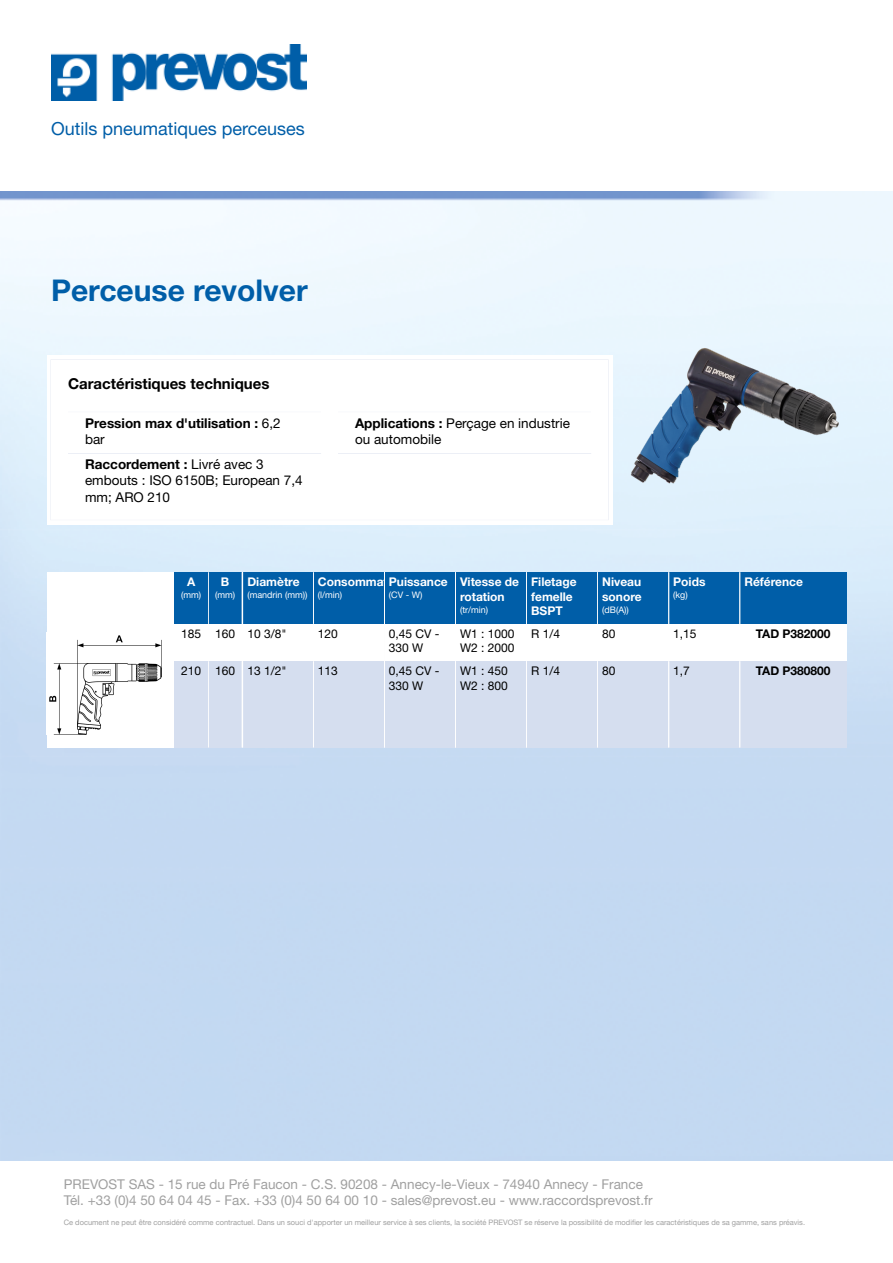
<style>
.page{position:relative;width:893px;height:1263px;background:#fff}
.page>*{position:absolute;margin:0;border:0;box-sizing:border-box;transform-origin:0 0}
.t1{font:700 30px "Helvetica Neue LT Std";color:#005ea8}
.t2{font:18px "Helvetica Neue LT Std";color:#005ea8}
.t3{font:700 15px "Helvetica Neue LT Std";color:#000}
.t4{font:13.5px/16.2px "Helvetica Neue LT Std";color:#a0a0a0}
.t5{font:13.5px/16.2px "Helvetica Neue LT Std";color:#000}
.t6{font:700 13.5px/16.2px "Helvetica Neue LT Std";color:#000}
.t7{font:12px/14.4px "Helvetica Neue LT Std";color:#000}
.t8{font:700 12px/14.4px "Helvetica Neue LT Std";color:#fff}
.t9{font:700 12px "Helvetica Neue LT Std";color:#000}
.t10{font:9px "Helvetica Neue LT Std";color:#fff}
.t11{font:7.5px "Helvetica Neue LT Std";color:#a0a0a0}
.s1{font-weight:400}
.s2{font-weight:700}
</style>
<div class="page">
<img style="left:51px;top:44px;width:255px;height:57px">
<img style="left:0;top:191px;width:892px;height:970px">
<div style="left:47px;top:355px;width:565px;height:170px;background:#fff"></div>
<svg style="left:50px;top:359px;width:559px;height:161px"></svg>
<hr style="left:338px;top:453px;width:253px;height:1px;background:#eceff6">
<hr style="left:68px;top:454px;width:253px;height:1px;background:#eceff6">
<hr style="left:338px;top:454px;width:253px;height:1px;background:#eceff6">
<img style="left:629px;top:310px;width:213px;height:213px">
<div style="left:47px;top:572px;width:127px;height:52px;background:#fff"></div>
<div style="left:174px;top:572px;width:34px;height:52px;background:#005ea8"></div>
<div style="left:209px;top:572px;width:33px;height:52px;background:#005ea8"></div>
<hr style="left:208px;top:572px;width:1px;height:52px;background:#fff">
<div style="left:243px;top:572px;width:70px;height:52px;background:#005ea8"></div>
<hr style="left:242px;top:572px;width:1px;height:52px;background:#fff">
<div style="left:314px;top:572px;width:70px;height:52px;background:#005ea8"></div>
<hr style="left:313px;top:572px;width:1px;height:52px;background:#fff">
<div style="left:385px;top:572px;width:70px;height:52px;background:#005ea8"></div>
<hr style="left:455px;top:572px;width:1px;height:52px;background:#fff">
<hr style="left:384px;top:572px;width:1px;height:52px;background:#fff">
<div style="left:456px;top:572px;width:70px;height:52px;background:#005ea8"></div>
<hr style="left:526px;top:572px;width:1px;height:52px;background:#fff">
<hr style="left:456px;top:572px;width:1px;height:52px;background:#fff">
<div style="left:527px;top:572px;width:71px;height:52px;background:#005ea8"></div>
<hr style="left:527px;top:572px;width:1px;height:52px;background:#fff">
<div style="left:598px;top:572px;width:71px;height:52px;background:#005ea8"></div>
<hr style="left:598px;top:572px;width:1px;height:52px;background:#fff">
<div style="left:669px;top:572px;width:71px;height:52px;background:#005ea8"></div>
<hr style="left:669px;top:572px;width:1px;height:52px;background:#fff">
<div style="left:740px;top:572px;width:106px;height:52px;background:#005ea8"></div>
<hr style="left:740px;top:572px;width:1px;height:52px;background:#fff">
<div style="left:174px;top:624px;width:34px;height:37px;background:#fff"></div>
<div style="left:209px;top:624px;width:33px;height:37px;background:#fff"></div>
<hr style="left:208px;top:624px;width:1px;height:37px;background:#fff">
<div style="left:243px;top:624px;width:70px;height:37px;background:#fff"></div>
<hr style="left:242px;top:624px;width:1px;height:37px;background:#fff">
<div style="left:314px;top:624px;width:70px;height:37px;background:#fff"></div>
<hr style="left:313px;top:624px;width:1px;height:37px;background:#fff">
<div style="left:385px;top:624px;width:70px;height:37px;background:#fff"></div>
<hr style="left:455px;top:624px;width:1px;height:37px;background:#fff">
<hr style="left:384px;top:624px;width:1px;height:37px;background:#fff">
<div style="left:456px;top:624px;width:70px;height:37px;background:#fff"></div>
<hr style="left:526px;top:624px;width:1px;height:37px;background:#fff">
<div style="left:527px;top:624px;width:71px;height:37px;background:#fff"></div>
<div style="left:598px;top:624px;width:71px;height:37px;background:#fff"></div>
<div style="left:669px;top:624px;width:71px;height:37px;background:#fff"></div>
<div style="left:740px;top:624px;width:106px;height:37px;background:#fff"></div>
<div style="left:47px;top:624px;width:127px;height:123px;background:#fff"></div>
<img style="left:49px;top:635px;width:113px;height:99px">
<div style="left:174px;top:661px;width:34px;height:86px;background:#d5deef"></div>
<div style="left:209px;top:661px;width:33px;height:86px;background:#d5deef"></div>
<hr style="left:208px;top:661px;width:1px;height:86px;background:#fff">
<div style="left:243px;top:661px;width:70px;height:86px;background:#d5deef"></div>
<hr style="left:242px;top:661px;width:1px;height:86px;background:#fff">
<div style="left:314px;top:661px;width:70px;height:86px;background:#d5deef"></div>
<hr style="left:313px;top:661px;width:1px;height:86px;background:#fff">
<div style="left:385px;top:661px;width:70px;height:86px;background:#d5deef"></div>
<hr style="left:455px;top:661px;width:1px;height:86px;background:#fff">
<hr style="left:384px;top:661px;width:1px;height:86px;background:#fff">
<div style="left:456px;top:661px;width:70px;height:86px;background:#d5deef"></div>
<hr style="left:526px;top:661px;width:1px;height:86px;background:#fff">
<hr style="left:456px;top:661px;width:1px;height:86px;background:#fff">
<div style="left:527px;top:661px;width:71px;height:86px;background:#d5deef"></div>
<hr style="left:527px;top:661px;width:1px;height:86px;background:#fff">
<div style="left:598px;top:661px;width:71px;height:86px;background:#d5deef"></div>
<hr style="left:598px;top:661px;width:1px;height:86px;background:#fff">
<div style="left:669px;top:661px;width:71px;height:86px;background:#d5deef"></div>
<hr style="left:669px;top:661px;width:1px;height:86px;background:#fff">
<div style="left:740px;top:661px;width:106px;height:86px;background:#d5deef"></div>
<hr style="left:740px;top:661px;width:1px;height:86px;background:#fff">
<h2 class="t2" style="left:51px;top:118px;width:255px">Outils pneumatiques perceuses</h2>
<h1 class="t1" style="left:51px;top:272px;width:258px">Perceuse revolver</h1>
<h3 class="t3" style="left:68px;top:374px;width:203px">Caractéristiques techniques</h3>
<h3 class="t6" style="left:85px;top:414px;width:197px">Pression max d'utilisation : <span class="s1">6,2 bar</span></h3>
<h3 class="t5" style="left:355px;top:414px;width:216px"><span class="s2">Applications :</span> Perçage en industrie ou automobile</h3>
<h3 class="t5" style="left:85px;top:456px;width:219px"><span class="s2">Raccordement :</span> Livré avec 3 embouts : ISO 6150B; European 7,4 mm; ARO 210</h3>
<h3 class="t8" style="left:187px;top:574px;width:10px">A</h3>
<p class="t10" style="left:181px;top:590px;width:22px">(mm)</p>
<h3 class="t8" style="left:221px;top:574px;width:10px">B</h3>
<p class="t10" style="left:215px;top:590px;width:22px">(mm)</p>
<h3 class="t8" style="left:247px;top:574px;width:54px">Diamètre</h3>
<p class="t10" style="left:247px;top:590px;width:62px">(mandrin (mm))</p>
<h3 class="t8" style="left:318px;top:574px;width:89px">Consommation</h3>
<p class="t10" style="left:318px;top:590px;width:26px">(l/min)</p>
<h3 class="t8" style="left:389px;top:574px;width:60px">Puissance</h3>
<p class="t10" style="left:389px;top:590px;width:35px">(CV - W)</p>
<h3 class="t8" style="left:460px;top:574px;width:61px">Vitesse de rotation</h3>
<p class="t10" style="left:460px;top:604px;width:30px">(tr/min)</p>
<h3 class="t8" style="left:531px;top:574px;width:47px">Filetage femelle<br>BSPT</h3>
<h3 class="t8" style="left:602px;top:574px;width:41px">Niveau sonore</h3>
<p class="t10" style="left:602px;top:604px;width:28px">(dB(A))</p>
<h3 class="t8" style="left:673px;top:574px;width:34px">Poids</h3>
<p class="t10" style="left:673px;top:590px;width:16px">(kg)</p>
<h3 class="t8" style="left:744px;top:574px;width:60px">Référence</h3>
<h3 class="t7" style="left:181px;top:626px;width:107px">185 160 10 3/8"</h3>
<h3 class="t7" style="left:318px;top:626px;width:22px">120</h3>
<h3 class="t7" style="left:389px;top:626px;width:52px">0,45 CV -<br>330 W</h3>
<h3 class="t7" style="left:460px;top:626px;width:56px">W1 : 1000<br>W2 : 2000</h3>
<h3 class="t7" style="left:531px;top:626px;width:30px">R 1/4</h3>
<h3 class="t7" style="left:602px;top:626px;width:15px">80</h3>
<h3 class="t7" style="left:673px;top:626px;width:25px">1,15</h3>
<h3 class="t9" style="left:756px;top:626px;width:76px">TAD P382000</h3>
<h3 class="t7" style="left:181px;top:664px;width:107px">210 160 13 1/2"</h3>
<h3 class="t7" style="left:318px;top:664px;width:22px">113</h3>
<h3 class="t7" style="left:389px;top:664px;width:52px">0,45 CV -<br>330 W</h3>
<h3 class="t7" style="left:460px;top:664px;width:49px">W1 : 450<br>W2 : 800</h3>
<h3 class="t7" style="left:531px;top:664px;width:30px">R 1/4</h3>
<h3 class="t7" style="left:602px;top:664px;width:15px">80</h3>
<h3 class="t7" style="left:673px;top:664px;width:18px">1,7</h3>
<h3 class="t9" style="left:756px;top:663px;width:76px">TAD P380800</h3>
<h3 class="t4" style="left:64px;top:1176px;width:590px">PREVOST SAS - 15 rue du Pré Faucon - C.S. 90208 - Annecy-le-Vieux - 74940 Annecy - France<br>Tél. +33 (0)4 50 64 04 45 - Fax. +33 (0)4 50 64 00 10 - sales@prevost.eu - www.raccordsprevost.fr</h3>
<p class="t11" style="left:64px;top:1218px;width:743px">Ce document ne peut être considéré comme contractuel. Dans un souci d'apporter un meilleur service à ses clients, la société PREVOST se réserve la possibilité de modifier les caractéristiques de sa gamme, sans préavis.</p>
</div>
